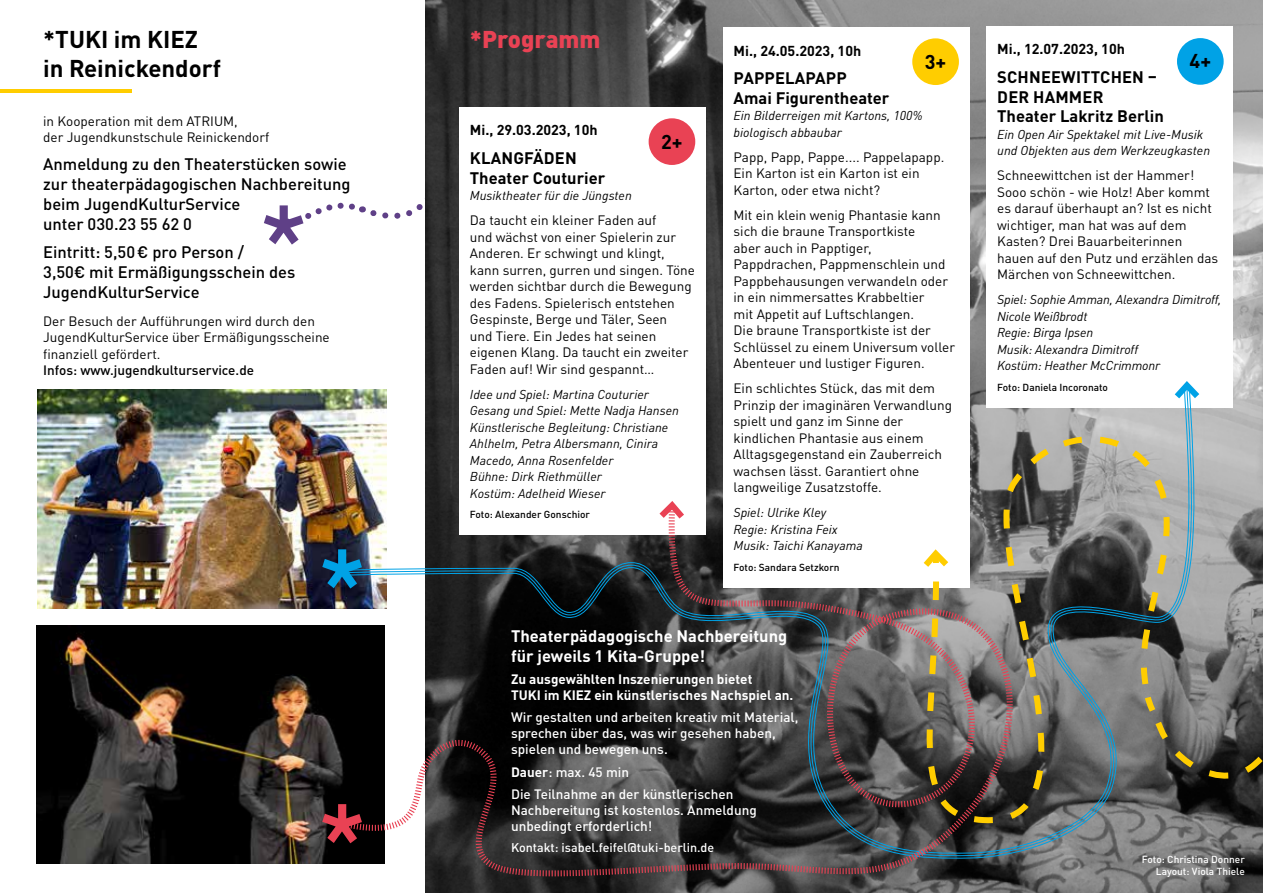
<style>
.page{position:relative;width:1263px;height:893px;background:#fff}
.page>*{position:absolute;margin:0;border:0;box-sizing:border-box;transform-origin:0 0}
.t1{font:700 24px/28.8px "DINOT";color:#000}
.t2{font:900 24px "DINOT";color:#e94254}
.t3{font:700 19.8px "DINOT";color:#000}
.t4{font:500 16.5px/19.8px "DINOT";color:#000}
.t5{font:700 16.5px/19.8px "DINOT";color:#000}
.t6{font:700 16.5px/19.8px "DINOT";color:#fff}
.t7{font:700 14.25px "DINOT";color:#000}
.t8{font:13.5px/16.5px "DINOT";color:#000}
.t9{font:500 13.5px/16.2px "DINOT";color:#fff}
.t10{font:700 13.5px/16.2px "DINOT";color:#fff}
.t11{font:500 13.5px "DINOT";color:#000}
.t12{font:italic 12.75px/16.5px "DINOT";color:#000}
.t13{font:500 12.45px "DINOT";color:#fff}
.t14{font:500 10.2px "DINOT";color:#000}
.t15{font:500 10.2px/12.1px "DINOT";color:#fff;text-align:right}
.s1{font-weight:700}
</style>
<div class="page">
<img style="left:425px;top:0;width:838px;height:893px">
<img style="left:36px;top:625px;width:305px;height:238px">
<img style="left:38px;top:389px;width:302px;height:219px">
<svg style="left:322px;top:804px;width:18px;height:39px"></svg>
<div style="left:986px;top:27px;width:247px;height:381px;background:#fff"></div>
<div style="left:1177px;top:38px;width:47px;height:47px;background:#00a2e6;border-radius:50%"></div>
<div style="left:459px;top:108px;width:247px;height:427px;background:#fff"></div>
<div style="left:649px;top:118px;width:46px;height:47px;background:#e94254;border-radius:50%"></div>
<svg style="left:264px;top:61px;width:254px;height:184px"></svg>
<svg style="left:322px;top:549px;width:18px;height:39px"></svg>
<div style="left:723px;top:28px;width:246px;height:560px;background:#fff"></div>
<div style="left:912px;top:38px;width:47px;height:47px;background:#ffcd00;border-radius:50%"></div>
<svg style="left:341px;top:384px;width:861px;height:475px"></svg>
<svg style="left:1168px;top:381px;width:34px;height:12px"></svg>
<svg style="left:341px;top:505px;width:673px;height:372px"></svg>
<svg style="left:653px;top:496px;width:37px;height:29px"></svg>
<hr style="left:0;top:90px;width:131px;height:3px;background:#ffcd00">
<svg style="left:929px;top:393px;width:334px;height:433px;background:#82827e"></svg>
<svg style="left:911px;top:545px;width:54px;height:276px;background:#857d70"></svg>
<h1 class="t1" style="left:43px;top:24px;width:179px">*TUKI im KIEZ in Reinickendorf</h1>
<p class="t8" style="left:43px;top:112px;width:228px">in Kooperation mit dem ATRIUM,<br>der Jugendkunstschule Reinickendorf</p>
<p class="t4" style="left:43px;top:154px;width:309px">Anmeldung zu den Theaterstücken sowie zur theaterpädagogischen Nachbereitung beim JugendKulturService<br>unter 030.23 55 62 0</p>
<p class="t4" style="left:43px;top:241px;width:254px">Eintritt: 5,50€ pro Person /<br>3,50€ mit Ermäßigungsschein des<br>JugendKulturService</p>
<p class="t8" style="left:43px;top:312px;width:288px">Der Besuch der Aufführungen wird durch den<br>JugendKulturService über Ermäßigungsscheine finanziell gefördert.</p>
<p class="t11" style="left:43px;top:360px;width:212px">Infos: www.jugendkulturservice.de</p>
<h1 class="t2" style="left:470px;top:20px;width:132px">*Programm</h1>
<p class="t7" style="left:470px;top:119px;width:129px">Mi., 29.03.2023, 10h</p>
<p class="t5" style="left:470px;top:147px;width:137px">KLANGFÄDEN<br>Theater Couturier</p>
<p class="t12" style="left:470px;top:186px;width:163px">Musiktheater für die Jüngsten</p>
<p class="t8" style="left:470px;top:211px;width:227px">Da taucht ein kleiner Faden auf<br>und wächst von einer Spielerin zur Anderen. Er schwingt und klingt, kann surren, gurren und singen. Töne werden sichtbar durch die Bewegung des Fadens. Spielerisch entstehen Gespinste, Berge und Täler, Seen<br>und Tiere. Ein Jedes hat seinen eigenen Klang. Da taucht ein zweiter Faden auf! Wir sind gespannt…</p>
<p class="t12" style="left:470px;top:385px;width:211px">Idee und Spiel: Martina Couturier<br>Gesang und Spiel: Mette Nadja Hansen<br>Künstlerische Begleitung: Christiane<br>Ahlhelm, Petra Albersmann, Cinira<br>Macedo, Anna Rosenfelder<br>Bühne: Dirk Riethmüller<br>Kostüm: Adelheid Wieser</p>
<p class="t14" style="left:470px;top:507px;width:122px">Foto: Alexander Gonschior</p>
<h2 class="t3" style="left:661px;top:127px;width:23px">2+</h2>
<p class="t7" style="left:733px;top:39px;width:129px">Mi., 24.05.2023, 10h</p>
<p class="t5" style="left:733px;top:67px;width:157px">PAPPELAPAPP<br>Amai Figurentheater</p>
<p class="t12" style="left:733px;top:106px;width:191px">Ein Bilderreigen mit Kartons, 100% biologisch abbaubar</p>
<p class="t8" style="left:733px;top:148px;width:212px">Papp, Papp, Pappe.... Pappelapapp.<br>Ein Karton ist ein Karton ist ein<br>Karton, oder etwa nicht?</p>
<p class="t8" style="left:733px;top:206px;width:223px">Mit ein klein wenig Phantasie kann sich die braune Transportkiste<br>aber auch in Papptiger,<br>Pappdrachen, Pappmenschlein und<br>Pappbehausungen verwandeln oder in ein nimmersattes Krabbeltier<br>mit Appetit auf Luftschlangen.<br>Die braune Transportkiste ist der<br>Schlüssel zu einem Universum voller<br>Abenteuer und lustiger Figuren.</p>
<p class="t8" style="left:733px;top:379px;width:220px">Ein schlichtes Stück, das mit dem<br>Prinzip der imaginären Verwandlung spielt und ganz im Sinne der kindlichen Phantasie aus einem<br>Alltagsgegenstand ein Zauberreich wachsen lässt. Garantiert ohne langweilige Zusatzstoffe.</p>
<p class="t12" style="left:733px;top:503px;width:131px">Spiel: Ulrike Kley<br>Regie: Kristina Feix<br>Musik: Taichi Kanayama</p>
<p class="t14" style="left:733px;top:559px;width:108px">Foto: Sandara Setzkorn</p>
<h2 class="t3" style="left:925px;top:47px;width:23px">3+</h2>
<p class="t6" style="left:511px;top:625px;width:278px">Theaterpädagogische Nachbereitung für jeweils 1 Kita-Gruppe!</p>
<p class="t10" style="left:511px;top:670px;width:284px">Zu ausgewählten Inszenierungen bietet<br>TUKI im KIEZ ein künstlerisches Nachspiel an.</p>
<p class="t9" style="left:511px;top:708px;width:289px">Wir gestalten und arbeiten kreativ mit Material, sprechen über das, was wir gesehen haben, spielen und bewegen uns.</p>
<p class="t9" style="left:511px;top:760px;width:224px;line-height:22px"><span class="s1">Dauer</span>: max. 45 min<br>Die Teilnahme an der künstlerischen</p>
<p class="t9" style="left:511px;top:801px;width:247px">Nachbereitung ist kostenlos. Anmeldung unbedingt erforderlich!</p>
<p class="t13" style="left:511px;top:838px;width:205px">Kontakt: isabel.feifel@tuki-berlin.de</p>
<p class="t7" style="left:997px;top:38px;width:129px">Mi., 12.07.2023, 10h</p>
<p class="t5" style="left:997px;top:66px;width:168px">SCHNEEWITTCHEN –<br>DER HAMMER<br>Theater Lakritz Berlin</p>
<p class="t12" style="left:997px;top:125px;width:214px">Ein Open Air Spektakel mit Live-Musik und Objekten aus dem Werkzeugkasten</p>
<p class="t8" style="left:997px;top:166px;width:223px">Schneewittchen ist der Hammer!<br>Sooo schön - wie Holz! Aber kommt es darauf überhaupt an? Ist es nicht wichtiger, man hat was auf dem<br>Kasten? Drei Bauarbeiterinnen hauen auf den Putz und erzählen das<br>Märchen von Schneewittchen.</p>
<p class="t12" style="left:997px;top:291px;width:225px">Spiel: Sophie Amman, Alexandra Dimitroff,<br>Nicole Weißbrodt<br>Regie: Birga Ipsen<br>Musik: Alexandra Dimitroff<br>Kostüm: Heather McCrimmonr</p>
<p class="t14" style="left:997px;top:379px;width:112px">Foto: Daniela Incoronato</p>
<h2 class="t3" style="left:1189px;top:46px;width:23px">4+</h2>
<p class="t15" style="left:1142px;top:853px;width:104px">Foto: Christina Donner<br>Layout: Viola Thiele</p>
</div>
